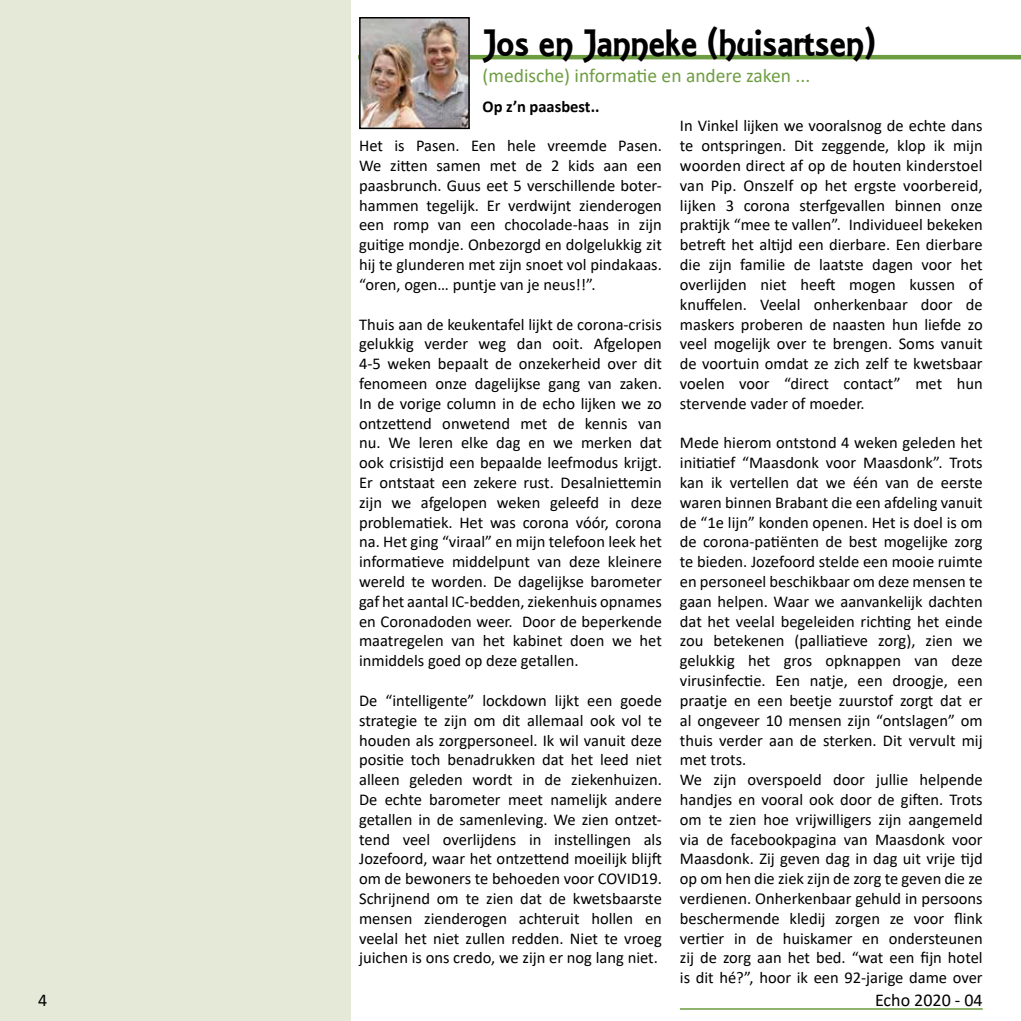
<style>
.page{position:relative;width:1021px;height:1021px;background:#fff}
.page>*{position:absolute;margin:0;border:0;box-sizing:border-box;transform-origin:0 0}
.t1{font:40.5px "ARESSENCE";color:#000}
.t2{font:19.5px "Calibri";color:#6d9d41}
.t3{font:18px "Calibri";color:#000}
.t4{font:16.5px/19.8px "Calibri";color:#000;text-align:justify}
.t5{font:700 16.5px "Calibri";color:#000}
</style>
<div class="page">
<div style="left:0;top:0;width:350px;height:1020px;background:#e4e9d8"></div>
<hr style="left:680px;top:1008px;width:302px;height:1px;background:#6d9d41">
<hr style="left:358px;top:55px;width:662px;height:4px;background:#6d9d41">
<img style="left:362px;top:20px;width:105px;height:106px">
<div style="left:359px;top:17px;width:111px;height:112px;border:2px solid #000"></div>
<h1 class="t1" style="left:482px;top:20px;width:394px">Jos en Janneke (huisartsen)</h1>
<p class="t2" style="left:482px;top:62px;width:329px">(medische) informatie en andere zaken ...</p>
<p class="t4" style="left:680px;top:116px;width:304px">In Vinkel lijken we vooralsnog de echte dans te ontspringen. Dit zeggende, klop ik mijn woorden direct af op de houten kinderstoel van Pip. Onszelf op het ergste voorbereid, lijken 3 corona sterfgevallen binnen onze praktijk “mee te vallen”. Individueel bekeken betreft het altijd een dierbare. Een dierbare die zijn familie de laatste dagen voor het overlijden niet heeft mogen kussen of knuffelen. Veelal onherkenbaar door de maskers proberen de naasten hun liefde zo veel mogelijk over te brengen. Soms vanuit de voortuin omdat ze zich zelf te kwetsbaar voelen voor “direct contact” met hun stervende vader of moeder.</p>
<p class="t4" style="left:680px;top:432px;width:304px;text-align:left">Mede hierom ontstond 4 weken geleden het initiatief “Maasdonk voor Maasdonk”. Trots kan ik vertellen dat we één van de eerste waren binnen Brabant die een afdeling vanuit de “1e lijn” konden openen. Het is doel is om de corona-patiënten de best mogelijke zorg te bieden. Jozefoord stelde een mooie ruimte en personeel beschikbaar om deze mensen te gaan helpen. Waar we aanvankelijk dachten dat het veelal begeleiden richting het einde zou betekenen (palliatieve zorg), zien we gelukkig het gros opknappen van deze virusinfectie. Een natje, een droogje, een praatje en een beetje zuurstof zorgt dat er al ongeveer 10 mensen zijn “ontslagen” om thuis verder aan de sterken. Dit vervult mij met trots.<br>We zijn overspoeld door jullie helpende handjes en vooral ook door de giften. Trots om te zien hoe vrijwilligers zijn aangemeld via de facebookpagina van Maasdonk voor Maasdonk. Zij geven dag in dag uit vrije tijd op om hen die ziek zijn de zorg te geven die ze verdienen. Onherkenbaar gehuld in persoons beschermende kledij zorgen ze voor flink vertier in de huiskamer en ondersteunen zij de zorg aan het bed. “wat een fijn hotel is dit hé?”, hoor ik een 92-jarige dame over</p>
<p class="t5" style="left:482px;top:94px;width:118px">Op z’n paasbest..</p>
<p class="t4" style="left:359px;top:135px;width:304px">Het is Pasen. Een hele vreemde Pasen.<br>We zitten samen met de 2 kids aan een paasbrunch. Guus eet 5 verschillende boter&shy;hammen tegelijk. Er verdwijnt zienderogen een romp van een chocolade-haas in zijn guitige mondje. Onbezorgd en dolgelukkig zit hij te glunderen met zijn snoet vol pindakaas. “oren, ogen… puntje van je neus!!”.</p>
<p class="t4" style="left:359px;top:314px;width:304px">Thuis aan de keukentafel lijkt de corona-crisis gelukkig verder weg dan ooit. Afgelopen 4-5 weken bepaalt de onzekerheid over dit fenomeen onze dagelijkse gang van zaken.<br>In de vorige column in de echo lijken we zo ontzettend onwetend met de kennis van nu. We leren elke dag en we merken dat ook crisistijd een bepaalde leefmodus krijgt.<br>Er ontstaat een zekere rust. Desalniettemin zijn we afgelopen weken geleefd in deze problematiek. Het was corona vóór, corona na. Het ging “viraal” en mijn telefoon leek het informatieve middelpunt van deze kleinere wereld te worden. De dagelijkse barometer gaf het aantal IC-bedden, ziekenhuis opnames en Coronadoden weer. Door de beperkende maatregelen van het kabinet doen we het inmiddels goed op deze getallen.</p>
<p class="t4" style="left:359px;top:690px;width:304px">De “intelligente” lockdown lijkt een goede strategie te zijn om dit allemaal ook vol te houden als zorgpersoneel. Ik wil vanuit deze positie toch benadrukken dat het leed niet alleen geleden wordt in de ziekenhuizen.<br>De echte barometer meet namelijk andere getallen in de samenleving. We zien ontzet&shy;tend veel overlijdens in instellingen als Jozefoord, waar het ontzettend moeilijk blijft om de bewoners te behoeden voor COVID19.<br>Schrijnend om te zien dat de kwetsbaarste mensen zienderogen achteruit hollen en veelal het niet zullen redden. Niet te vroeg juichen is ons credo, we zijn er nog lang niet.</p>
<p class="t3" style="left:38px;top:987px;width:11px">4</p>
<p class="t3" style="left:875px;top:987px;width:109px">Echo 2020 - 04</p>
</div>
